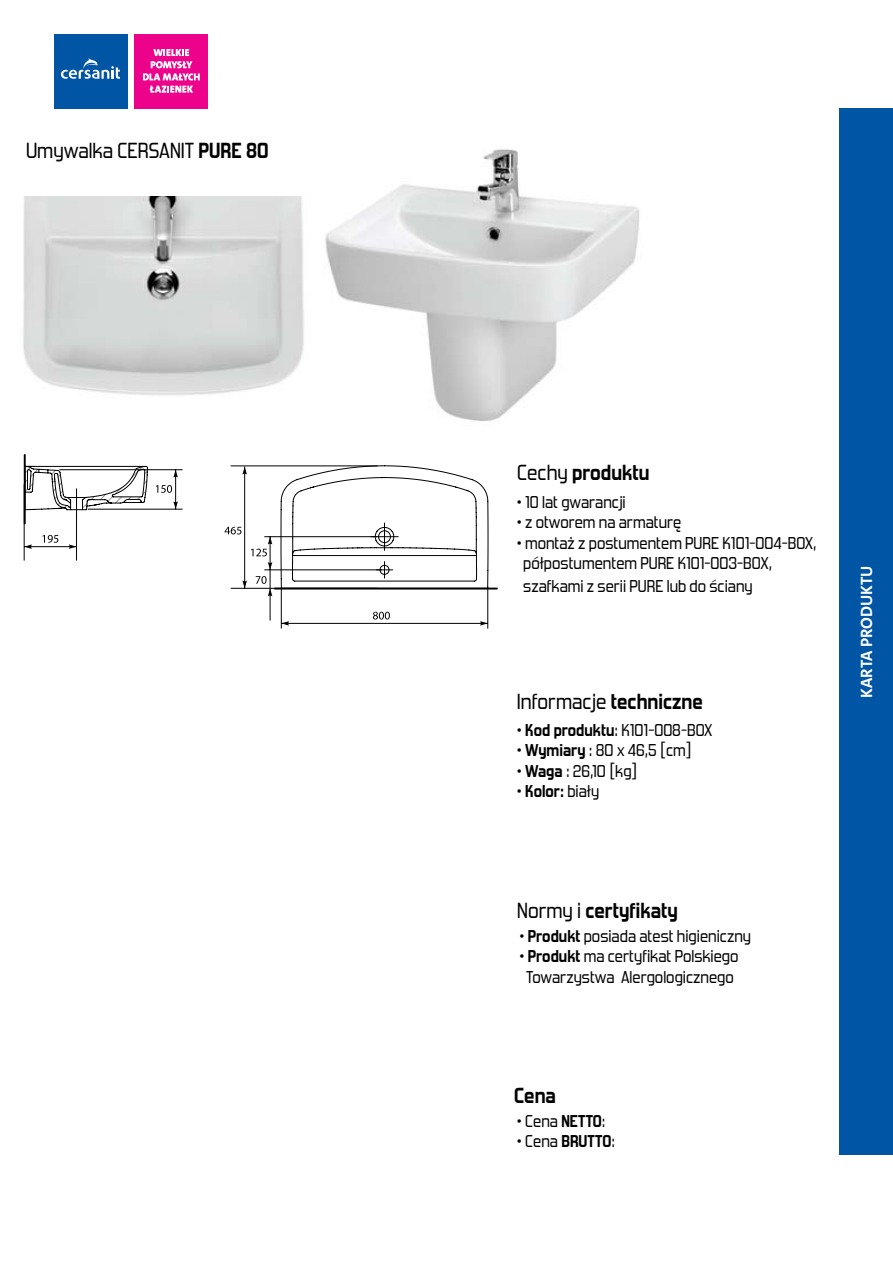
<style>
.page{position:relative;width:893px;height:1263px;background:#fff}
.page>*{position:absolute;margin:0;border:0;box-sizing:border-box;transform-origin:0 0}
.t1{font:21.6px "Forgotten Futurist Rg";color:#000}
.t2{font:700 21.6px "Forgotten Futurist Rg";color:#000}
.t3{font:16.95px/20.4px "Forgotten Futurist Rg";color:#000}
.t4{font:700 16.5px "The Sans C4 s";color:#fff}
.s1{font-weight:700}
.s2{font-weight:400}
</style>
<div class="page">
<img style="left:325px;top:149px;width:315px;height:272px">
<img style="left:23px;top:197px;width:281px;height:199px">
<svg style="left:26px;top:465px;width:122px;height:52px"></svg>
<hr style="left:24px;top:455px;width:2px;height:68px;background:#000">
<hr style="left:24px;top:484px;width:1px;height:77px;background:#000">
<hr style="left:76px;top:516px;width:1px;height:45px;background:#000">
<hr style="left:24px;top:546px;width:53px;height:1px;background:#000">
<svg style="left:24px;top:544px;width:8px;height:5px"></svg>
<svg style="left:69px;top:544px;width:7px;height:5px"></svg>
<hr style="left:88px;top:509px;width:95px;height:1px;background:#000">
<hr style="left:59px;top:469px;width:124px;height:1px;background:#000">
<hr style="left:175px;top:470px;width:1px;height:39px;background:#000">
<svg style="left:173px;top:501px;width:5px;height:8px"></svg>
<svg style="left:173px;top:470px;width:5px;height:7px"></svg>
<svg style="left:43px;top:535px;width:15px;height:8px"></svg>
<svg style="left:156px;top:485px;width:16px;height:8px"></svg>
<svg style="left:280px;top:465px;width:209px;height:123px"></svg>
<hr style="left:275px;top:588px;width:222px;height:1px;background:#000">
<hr style="left:231px;top:588px;width:147px;height:1px;background:#000">
<hr style="left:231px;top:466px;width:146px;height:1px;background:#000">
<hr style="left:244px;top:467px;width:1px;height:121px;background:#000">
<svg style="left:242px;top:580px;width:5px;height:8px"></svg>
<svg style="left:242px;top:467px;width:5px;height:7px"></svg>
<hr style="left:264px;top:536px;width:114px;height:1px;background:#000">
<hr style="left:264px;top:570px;width:118px;height:1px;background:#000">
<hr style="left:270px;top:537px;width:1px;height:33px;background:#000">
<hr style="left:270px;top:588px;width:1px;height:32px;background:#000">
<hr style="left:281px;top:588px;width:1px;height:40px;background:#000">
<hr style="left:487px;top:586px;width:1px;height:42px;background:#000">
<hr style="left:281px;top:623px;width:207px;height:1px;background:#000">
<svg style="left:281px;top:621px;width:8px;height:5px"></svg>
<svg style="left:480px;top:621px;width:8px;height:5px"></svg>
<svg style="left:225px;top:527px;width:16px;height:7px"></svg>
<svg style="left:251px;top:537px;width:21px;height:19px"></svg>
<svg style="left:373px;top:612px;width:17px;height:7px"></svg>
<svg style="left:256px;top:562px;width:16px;height:34px"></svg>
<div style="left:839px;top:108px;width:54px;height:1046px;background:#0155a5"></div>
<div style="left:134px;top:34px;width:74px;height:74px;background:#ed028c"></div>
<div style="left:54px;top:34px;width:74px;height:74px;background:#0155a5"></div>
<svg style="left:61px;top:49px;width:139px;height:44px"></svg>
<p class="t1" style="left:26px;top:137px;width:244px">Umywalka CERSANIT <span class="s1">PURE 80</span></p>
<p class="t2" style="left:517px;top:459px;width:134px"><span class="s2">Cechy</span> produktu</p>
<p class="t3" style="left:517px;top:492px;width:111px">• 10 lat gwarancji</p>
<p class="t3" style="left:517px;top:512px;width:166px">• z otworem na armaturę</p>
<p class="t3" style="left:523px;top:533px;width:295px;text-indent:-7px">• montaż z postumentem PURE K101-004-BOX, półpostumentem PURE K101-003-BOX,</p>
<p class="t3" style="left:523px;top:575px;width:231px">szafkami z serii PURE lub do ściany</p>
<p class="t1" style="left:517px;top:689px;width:187px">Informacje <span class="s1">techniczne</span></p>
<p class="t3" style="left:517px;top:720px;width:197px">• <span class="s1">Kod produktu</span>: K101-008-BOX</p>
<p class="t3" style="left:517px;top:740px;width:177px">• <span class="s1">Wymiary</span> : 80 x 46,5 [cm]</p>
<p class="t3" style="left:517px;top:760px;width:122px">• <span class="s1">Waga</span> : 26,10 [kg]</p>
<p class="t3" style="left:517px;top:781px;width:84px">• <span class="s1">Kolor:</span> biały</p>
<p class="t2" style="left:517px;top:897px;width:162px"><span class="s2">Normy i</span> certyfikaty</p>
<p class="t3" style="left:519px;top:925px;width:233px">• <span class="s1">Produkt</span> posiada atest higieniczny</p>
<p class="t3" style="left:519px;top:946px;width:221px;text-align:center">• <span class="s1">Produkt</span> ma certyfikat Polskiego<br>Towarzystwa Alergologicznego</p>
<p class="t2" style="left:514px;top:1082px;width:43px">Cena</p>
<p class="t3" style="left:517px;top:1110px;width:90px">• Cena <span class="s1">NETTO</span>:</p>
<p class="t3" style="left:517px;top:1131px;width:100px">• Cena <span class="s1">BRUTTO</span>:</p>
<p class="t4" style="left:856px;top:698px;width:134px;rotate:-90deg">KARTA PRODUKTU</p>
</div>
